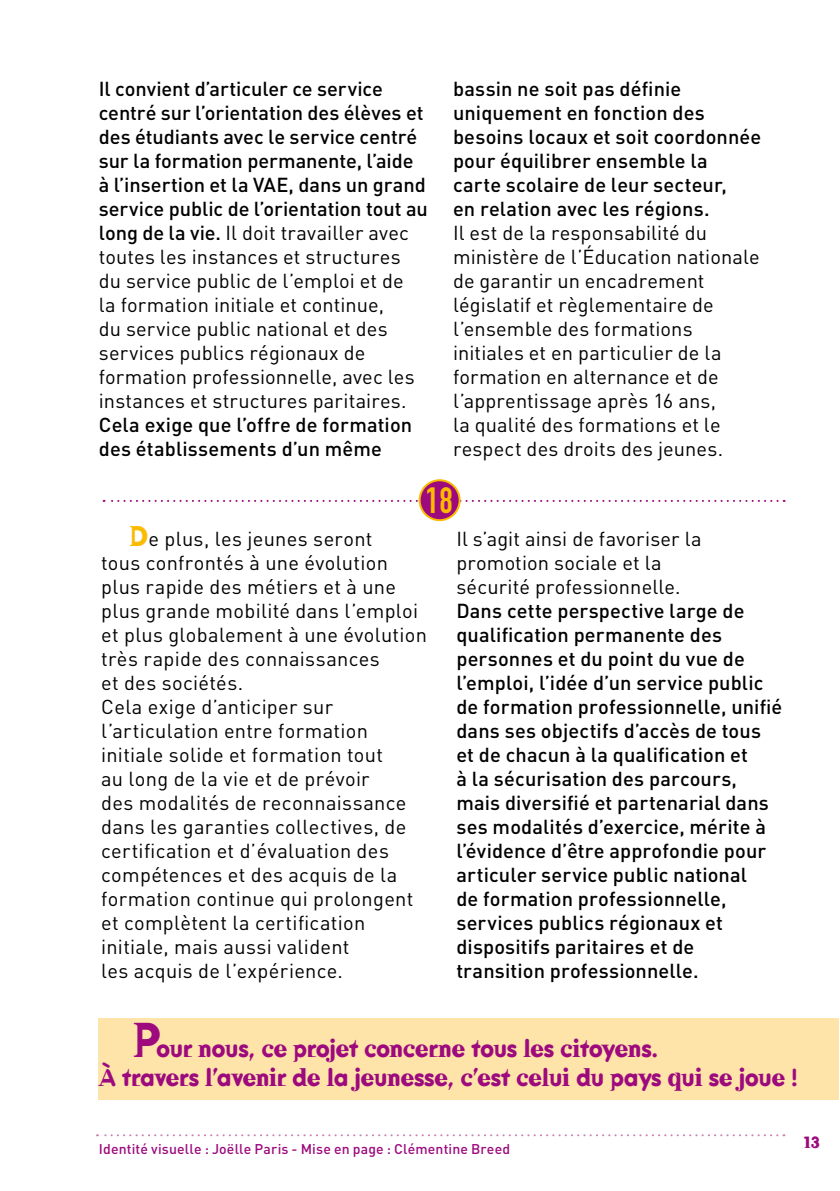
<style>
.page{position:relative;width:840px;height:1191px;background:#fff}
.page>*{position:absolute;margin:0;border:0;box-sizing:border-box;transform-origin:0 0}
.t1{font:36px "DIN Engschrift";color:#fabb00}
.t2{font:700 24px/28.8px "Dead History";letter-spacing:-.025em;color:#9c0a7d}
.t3{font:20px/24px "DINVAINS";letter-spacing:.01em;color:#000}
.t4{font:500 20px/24px "DINVAINS";letter-spacing:.005em;color:#000}
.t5{font:700 16px "Dead History";color:#9c0a7d}
.t6{font:500 14px "DINVAINS";letter-spacing:.01em;color:#9c0a7d}
.s1{font-weight:500}
.s2{font-family:"Dead History";font-weight:700;font-size:28px;color:#fabb00}
.s3{font-size:48px}
</style>
<div class="page">
<div style="left:99px;top:1018px;width:739px;height:81px;background:#ffe4aa"></div>
<svg style="left:97px;top:1134px;width:680px;height:2px"></svg>
<svg style="left:103px;top:500px;width:674px;height:2px"></svg>
<div style="left:419px;top:480px;width:40px;height:40px;background:#9c0a7d;border-radius:50%"></div>
<div style="left:418px;top:479px;width:42px;height:42px;border:2px solid #fabb00;border-radius:50%"></div>
<p class="t3" style="left:99px;top:76px;width:330px"><span class="s1">Il convient d’articuler ce service centré sur l’orientation des élèves et des étudiants avec le service centré sur la formation permanente, l’aide à l’insertion et la VAE, dans un grand service public de l’orientation tout au long de la vie.</span> Il doit travailler avec toutes les instances et structures du service public de l’emploi et de<br>la formation initiale et continue,<br>du service public national et des services publics régionaux de formation professionnelle, avec les instances et structures paritaires.</p>
<p class="t4" style="left:99px;top:412px;width:315px">Cela exige que l’offre de formation des établissements d’un même</p>
<p class="t4" style="left:453px;top:76px;width:310px">bassin ne soit pas définie uniquement en fonction des besoins locaux et soit coordonnée pour équilibrer ensemble la<br>carte scolaire de leur secteur,<br>en relation avec les régions.</p>
<p class="t3" style="left:453px;top:220px;width:308px">Il est de la responsabilité du ministère de l’Éducation nationale de garantir un encadrement législatif et règlementaire de l’ensemble des formations initiales et en particulier de la formation en alternance et de l’apprentissage après 16 ans,<br>la qualité des formations et le respect des droits des jeunes.</p>
<h1 class="t1" style="left:425px;top:479px;width:29px">18</h1>
<p class="t3" style="left:101px;top:526px;width:327px;text-indent:28px"><span class="s2">D</span>e plus, les jeunes seront<br>tous confrontés à une évolution plus rapide des métiers et à une plus grande mobilité dans l’emploi et plus globalement à une évolution très rapide des connaissances<br>et des sociétés.<br>Cela exige d’anticiper sur l’articulation entre formation initiale solide et formation tout<br>au long de la vie et de prévoir<br>des modalités de reconnaissance dans les garanties collectives, de certification et d’évaluation des compétences et des acquis de la formation continue qui prolongent et complètent la certification initiale, mais aussi valident<br>les acquis de l’expérience.</p>
<p class="t3" style="left:456px;top:526px;width:247px">Il s’agit ainsi de favoriser la promotion sociale et la sécurité professionnelle.</p>
<p class="t4" style="left:456px;top:598px;width:327px">Dans cette perspective large de qualification permanente des personnes et du point du vue de l’emploi, l’idée d’un service public de formation professionnelle, unifié dans ses objectifs d’accès de tous et de chacun à la qualification et<br>à la sécurisation des parcours, mais diversifié et partenarial dans ses modalités d’exercice, mérite à l’évidence d’être approfondie pour articuler service public national<br>de formation professionnelle, services publics régionaux et dispositifs paritaires et de transition professionnelle.</p>
<p class="t2" style="left:99px;top:1033px;width:700px;text-indent:34px"><span class="s3">P</span>our nous, ce projet concerne tous les citoyens.<br>À travers l’avenir de la jeunesse, c’est celui du pays qui se joue !</p>
<p class="t6" style="left:99px;top:1139px;width:413px">Identité visuelle : Joëlle Paris - Mise en page : Clémentine Breed</p>
<p class="t5" style="left:803px;top:1131px;width:17px">13</p>
</div>
